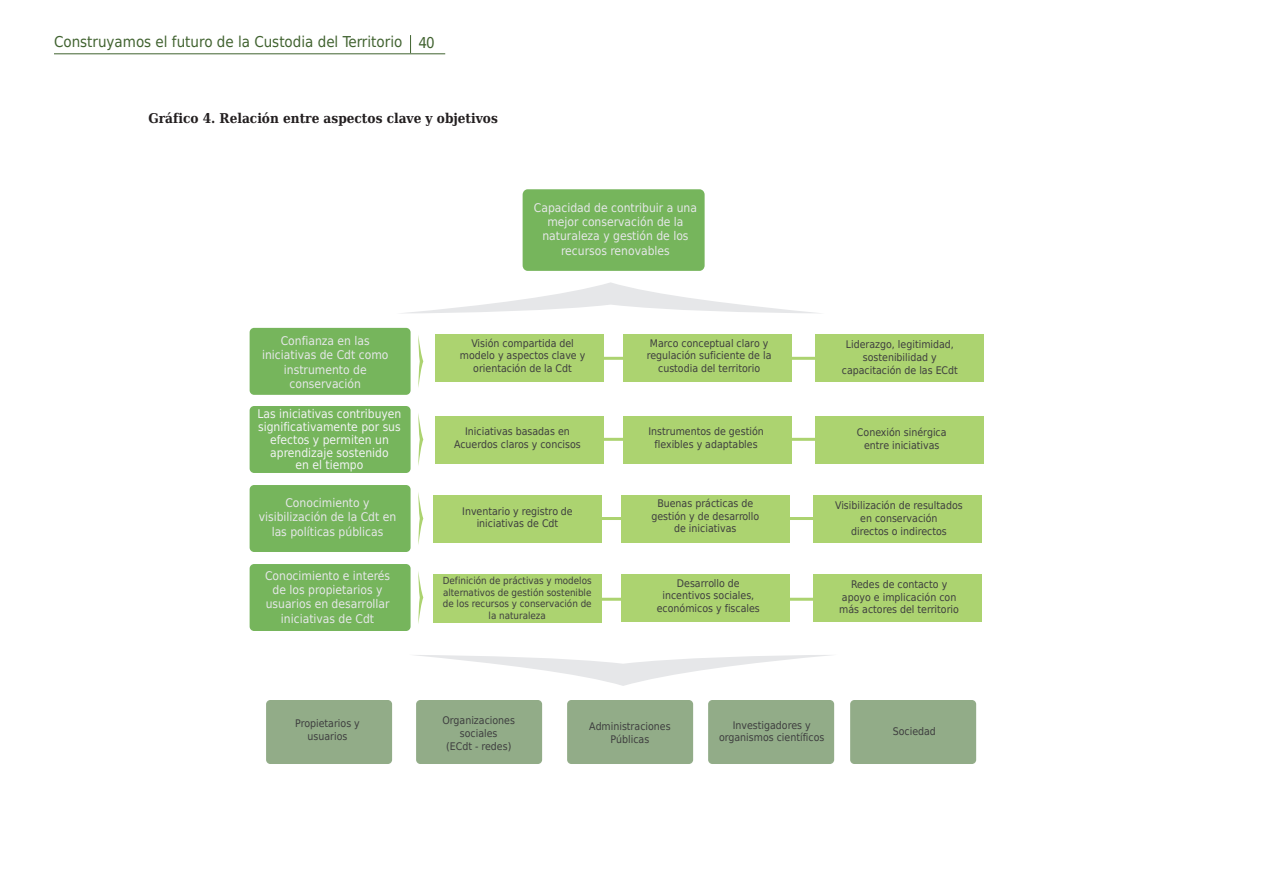
<style>
.page{position:relative;width:1263px;height:893px;background:#fff}
.page>*{position:absolute;margin:0;border:0;box-sizing:border-box;transform-origin:0 0}
.t1{font:15px "DejaVu Sans Condensed";color:#40622f}
.Texto{font:700 13.5px "DejaVu Serif Condensed";color:#231f20}
.t2{font:12px/14.4px "DejaVu Sans Condensed";color:#e6e7e9;text-align:center}
.t3{font:12px/12.8px "DejaVu Sans Condensed";color:#f2f3f4;text-align:center}
.t4{font:10.5px/12.6px "DejaVu Sans Condensed";color:#3e3e3f;text-align:center}
.t5{font:9.75px/11.7px "DejaVu Sans Condensed";color:#3e3e3f;text-align:center}
</style>
<div class="page">
<hr style="left:54px;top:53px;width:391px;height:1px;background:#40622f">
<svg style="left:410px;top:35px;width:1px;height:18px"></svg>
<div style="left:435px;top:416px;width:168px;height:47px;background:#acd370"></div>
<div style="left:523px;top:189px;width:182px;height:82px;background:#76b55c;border-radius:5px"></div>
<div style="left:250px;top:328px;width:161px;height:67px;background:#76b55c;border-radius:4px"></div>
<div style="left:250px;top:406px;width:161px;height:67px;background:#76b55c;border-radius:4px"></div>
<div style="left:250px;top:485px;width:161px;height:67px;background:#76b55c;border-radius:4px"></div>
<div style="left:250px;top:564px;width:161px;height:67px;background:#76b55c;border-radius:4px"></div>
<svg style="left:406px;top:282px;width:410px;height:31px"></svg>
<svg style="left:415px;top:655px;width:416px;height:31px"></svg>
<svg style="left:418px;top:335px;width:5px;height:52px"></svg>
<svg style="left:418px;top:413px;width:5px;height:53px"></svg>
<svg style="left:418px;top:492px;width:5px;height:53px"></svg>
<svg style="left:418px;top:571px;width:5px;height:53px"></svg>
<div style="left:435px;top:335px;width:168px;height:47px;background:#acd370"></div>
<div style="left:623px;top:335px;width:168px;height:47px;background:#acd370"></div>
<div style="left:815px;top:335px;width:168px;height:47px;background:#acd370"></div>
<div style="left:623px;top:416px;width:168px;height:47px;background:#acd370"></div>
<div style="left:815px;top:416px;width:168px;height:47px;background:#acd370"></div>
<div style="left:433px;top:495px;width:168px;height:47px;background:#acd370"></div>
<div style="left:621px;top:495px;width:168px;height:47px;background:#acd370"></div>
<div style="left:813px;top:495px;width:168px;height:47px;background:#acd370"></div>
<div style="left:433px;top:574px;width:168px;height:49px;background:#acd370"></div>
<div style="left:621px;top:574px;width:168px;height:47px;background:#acd370"></div>
<div style="left:813px;top:574px;width:168px;height:47px;background:#acd370"></div>
<div style="left:266px;top:700px;width:126px;height:64px;background:#92ac88;border-radius:4px"></div>
<div style="left:416px;top:700px;width:126px;height:64px;background:#92ac88;border-radius:4px"></div>
<div style="left:567px;top:700px;width:126px;height:64px;background:#92ac88;border-radius:4px"></div>
<div style="left:708px;top:700px;width:126px;height:64px;background:#92ac88;border-radius:4px"></div>
<div style="left:850px;top:700px;width:126px;height:64px;background:#92ac88;border-radius:4px"></div>
<hr style="left:601px;top:357px;width:233px;height:3px;background:#acd370">
<hr style="left:601px;top:438px;width:233px;height:3px;background:#acd370">
<hr style="left:601px;top:517px;width:233px;height:3px;background:#acd370">
<hr style="left:601px;top:598px;width:233px;height:3px;background:#acd370">
<h1 class="t1" style="left:54px;top:29px;width:382px">Construyamos el futuro de la Custodia del Territorio 40</h1>
<p class="Texto" style="left:149px;top:107px;width:351px">Gráfico 4. Relación entre aspectos clave y objetivos</p>
<p class="t2" style="left:534px;top:200px;width:165px">Capacidad de contribuir a una mejor conservación de la naturaleza y gestión de los recursos renovables</p>
<p class="t2" style="left:262px;top:333px;width:128px">Confianza en las iniciativas de Cdt como instrumento de conservación</p>
<p class="t3" style="left:257px;top:407px;width:145px">Las iniciativas contribuyen significativamente por sus efectos y permiten un aprendizaje sostenido<br>en el tiempo</p>
<p class="t2" style="left:259px;top:495px;width:139px">Conocimiento y visibilización de la Cdt en las políticas públicas</p>
<p class="t2" style="left:265px;top:568px;width:127px">Conocimiento e interés de los propietarios y usuarios en desarrollar iniciativas de Cdt</p>
<p class="t4" style="left:460px;top:336px;width:127px">Visión compartida del modelo y aspectos clave y orientación de la Cdt</p>
<p class="t4" style="left:842px;top:338px;width:118px">Liderazgo, legitimidad, sostenibilidad y capacitación de las ECdt</p>
<p class="t4" style="left:647px;top:336px;width:126px">Marco conceptual claro y regulación suficiente de la custodia del territorio</p>
<p class="t4" style="left:648px;top:425px;width:117px">Instrumentos de gestión flexibles y adaptables</p>
<p class="t4" style="left:454px;top:425px;width:128px">Iniciativas basadas en<br>Acuerdos claros y concisos</p>
<p class="t4" style="left:857px;top:426px;width:91px">Conexión sinérgica entre iniciativas</p>
<p class="t4" style="left:462px;top:504px;width:112px">Inventario y registro de iniciativas de Cdt</p>
<p class="t4" style="left:651px;top:497px;width:109px">Buenas prácticas de gestión y de desarrollo de iniciativas</p>
<p class="t4" style="left:835px;top:499px;width:129px">Visibilización de resultados en conservación<br>directos o indirectos</p>
<p class="t5" style="left:443px;top:574px;width:150px">Definición de práctivas y modelos alternativos de gestión sostenible de los recursos y conservación de la naturaleza</p>
<p class="t4" style="left:657px;top:576px;width:105px">Desarrollo de incentivos sociales, económicos y fiscales</p>
<p class="t4" style="left:839px;top:578px;width:121px">Redes de contacto y apoyo e implicación con más actores del territorio</p>
<p class="t4" style="left:295px;top:717px;width:66px">Propietarios y usuarios</p>
<p class="t4" style="left:442px;top:714px;width:74px">Organizaciones sociales<br>(ECdt - redes)</p>
<p class="t4" style="left:589px;top:720px;width:83px">Administraciones<br>Públicas</p>
<p class="t4" style="left:719px;top:718px;width:107px">Investigadores y organismos científicos</p>
<p class="t4" style="left:893px;top:724px;width:45px">Sociedad</p>
</div>
